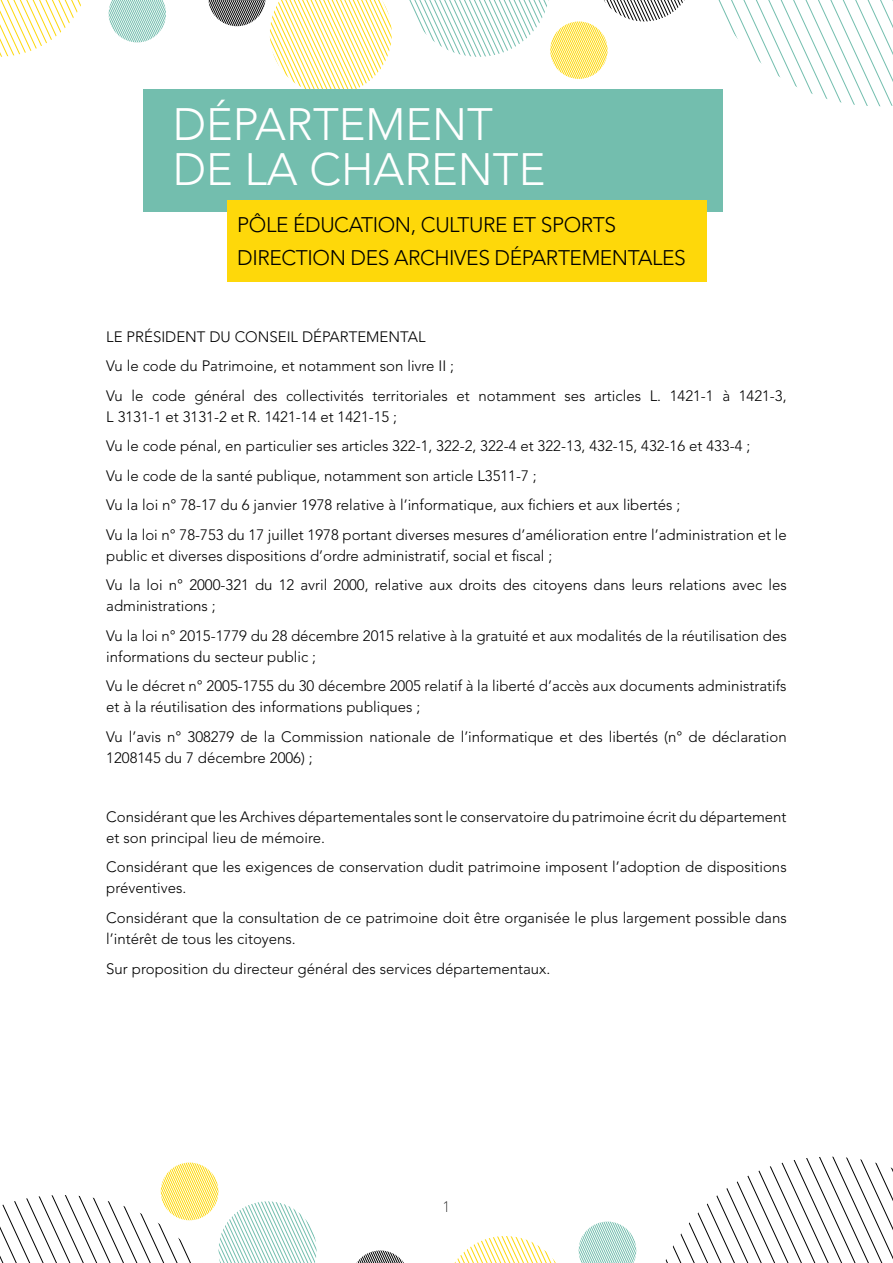
<style>
.page{position:relative;width:893px;height:1263px;background:#fff}
.page>*{position:absolute;margin:0;border:0;box-sizing:border-box;transform-origin:0 0}
.t1{font:300 45px/45px "Avenir LT Pro";color:#fff}
.t2{font:300 21px "Avenir LT Pro";letter-spacing:-.02em;color:#000}
.t3{font:300 15px/29.5px "Avenir LT Pro";color:#000}
.t4{font:100 15px "Avenir Next LT Pro";color:#000}
</style>
<div class="page">
<svg style="left:0;top:0;width:81px;height:57px"></svg>
<svg style="left:109px;top:0;width:57px;height:42px;background:#bcdfd8"></svg>
<svg style="left:409px;top:0;width:484px;height:106px"></svg>
<svg style="left:208px;top:0;width:184px;height:89px"></svg>
<svg style="left:579px;top:1221px;width:57px;height:42px"></svg>
<svg style="left:0;top:1162px;width:317px;height:101px"></svg>
<svg style="left:454px;top:1236px;width:102px;height:27px"></svg>
<svg style="left:665px;top:1157px;width:228px;height:106px"></svg>
<svg style="left:356px;top:1250px;width:48px;height:13px"></svg>
<div style="left:143px;top:89px;width:580px;height:123px;background:#73beae"></div>
<div style="left:227px;top:200px;width:480px;height:81px;background:#fed80a"></div>
<h1 class="t1" style="left:173px;top:102px;width:167px">DÉPARTEMENT<br>DELA CHARENTE</h1>
<h2 class="t2" style="left:237px;top:213px;width:95px">PôLE ÉDUCATI</h2>
<h2 class="t2" style="left:378px;top:213px;width:57px">ON, CULTURE</h2>
<h2 class="t2" style="left:512px;top:213px;width:81px">ET SPORTS</h2>
<h2 class="t2" style="left:237px;top:245px;width:26px">DIRECTI</h2>
<h2 class="t2" style="left:313px;top:245px;width:95px">ON DES ARCHIVES</h2>
<h2 class="t2" style="left:495px;top:245px;width:29px">DÉPARTEMENTALES</h2>
<p class="t3" style="left:106px;top:322px;width:682px;text-indent:196px">DéPARTEMENTAL<br>Vu le code du Patrimoine, et notamment son livre II ;<br>Vu le code général des collectivités territoriales et notamment ses articles L. 1421-1 à 1421-3,</p>
<p class="t3" style="left:106px;top:402px;width:682px">L 3131-1 et 3131-2 et R. 1421-14 et 1421-15 ;<br>Vu le code pénal, en particulier ses articles 322-1, 322-2, 322-4 et 322-13, 432-15, 432-16 et 433-4 ;<br>Vu le code de la santé publique, notamment son article L3511-7 ;<br>Vu la loi n° 78-17 du 6 janvier 1978 relative à l’informatique, aux fichiers et aux libertés ;<br>Vu la loi n° 78-753 du 17 juillet 1978 portant diverses mesures d’amélioration entre l’administration et le</p>
<p class="t3" style="left:106px;top:541px;width:682px">public et diverses dispositions d’ordre administratif, social et fiscal ;<br>Vu la loi n° 2000-321 du 12 avril 2000, relative aux droits des citoyens dans leurs relations avec les</p>
<p class="t3" style="left:106px;top:591px;width:682px">administrations ;<br>Vu la loi n° 2015-1779 du 28 décembre 2015 relative à la gratuité et aux modalités de la réutilisation des</p>
<p class="t3" style="left:106px;top:642px;width:682px">informations du secteur public ;<br>Vu le décret n° 2005-1755 du 30 décembre 2005 relatif à la liberté d’accès aux documents administratifs</p>
<p class="t3" style="left:106px;top:692px;width:682px">et à la réutilisation des informations publiques ;<br>Vu l’avis n° 308279 de la Commission nationale de l’informatique et des libertés (n° de déclaration</p>
<p class="t3" style="left:106px;top:743px;width:208px">1208145 du 7 décembre 2006) ;</p>
<p class="t3" style="left:106px;top:322px;width:29px">LE PRÉSI</p>
<p class="t3" style="left:165px;top:322px;width:22px">DENT</p>
<p class="t3" style="left:209px;top:322px;width:58px">DU CONSEIL</p>
<p class="t3" style="left:106px;top:806px;width:682px;line-height:21px">Considérant que les Archives départementales sont le conservatoire du patrimoine écrit du département et son principal lieu de mémoire.</p>
<p class="t3" style="left:106px;top:857px;width:682px;line-height:21px">Considérant que les exigences de conservation dudit patrimoine imposent l’adoption de dispositions préventives.</p>
<p class="t3" style="left:106px;top:907px;width:682px;line-height:21px">Considérant que la consultation de ce patrimoine doit être organisée le plus largement possible dans l’intérêt de tous les citoyens.</p>
<p class="t3" style="left:106px;top:953px;width:446px">Sur proposition du directeur général des services départementaux.</p>
<p class="t4" style="left:442px;top:1198px;width:10px">1</p>
</div>
